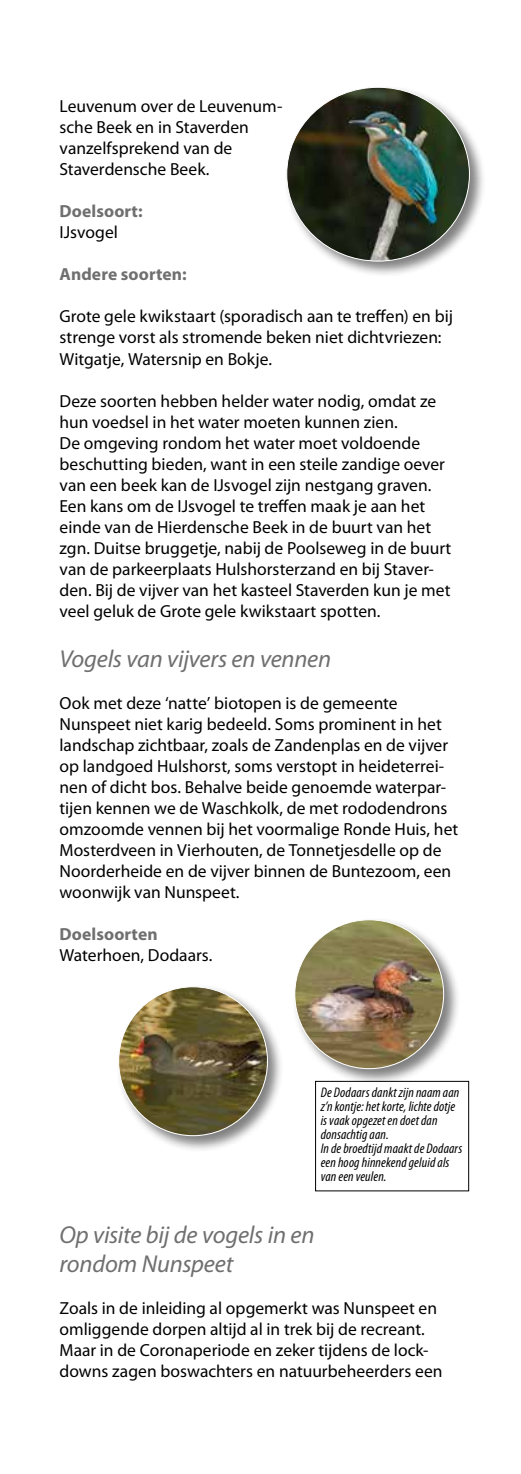
<style>
.page{position:relative;width:521px;height:1474px;background:#fff}
.page>*{position:absolute;margin:0;border:0;box-sizing:border-box;transform-origin:0 0}
.t1{font:italic 24.5px/29.4px "Myriad Pro";letter-spacing:-.01em;color:#706f6f}
.t2{font:17.5px/21px "Myriad Pro";color:#000}
.t3{font:700 17.5px "Myriad Pro";letter-spacing:.005em;color:#706f6f}
.t4{font:italic condensed 14px/14px "Myriad Pro";letter-spacing:.01em;color:#000}
</style>
<div class="page">
<div style="left:116px;top:983px;width:168px;height:169px;background:#000;opacity:.5"></div>
<img style="left:119px;top:986px;width:148px;height:149px;border-radius:74px">
<div style="left:292px;top:916px;width:169px;height:169px;background:#000;opacity:.5"></div>
<img style="left:295px;top:919px;width:149px;height:149px;border-radius:74px">
<div style="left:315px;top:1081px;width:154px;height:109px;background:#fff"></div>
<div style="left:315px;top:1081px;width:154px;height:110px;border:1px solid #000"></div>
<div style="left:284px;top:84px;width:202px;height:194px;background:#000;opacity:.5"></div>
<img style="left:287px;top:87px;width:182px;height:174px">
<p class="t2" style="left:60px;top:96px;width:224px">Leuvenum over de Leuvenum&shy;sche Beek en in Staverden vanzelfsprekend van de<br>Staverdensche Beek.</p>
<p class="t3" style="left:60px;top:200px;width:85px">Doelsoort:</p>
<p class="t2" style="left:60px;top:222px;width:60px">IJsvogel</p>
<p class="t3" style="left:60px;top:263px;width:129px">Andere soorten:</p>
<p class="t2" style="left:60px;top:306px;width:395px">Grote gele kwikstaart (sporadisch aan te treffen) en bij strenge vorst als stromende beken niet dichtvriezen:<br>Witgatje, Watersnip en Bokje.</p>
<p class="t2" style="left:60px;top:390px;width:393px">Deze soorten hebben helder water nodig, omdat ze hun voedsel in het water moeten kunnen zien.<br>De omgeving rondom het water moet voldoende beschutting bieden, want in een steile zandige oever van een beek kan de IJsvogel zijn nestgang graven.<br>Een kans om de IJsvogel te treffen maak je aan het einde van de Hierdensche Beek in de buurt van het zgn. Duitse bruggetje, nabij de Poolseweg in de buurt van de parkeerplaats Hulshorsterzand en bij Staver&shy;den. Bij de vijver van het kasteel Staverden kun je met veel geluk de Grote gele kwikstaart spotten.</p>
<h1 class="t1" style="left:60px;top:643px;width:273px">Vogels van vijvers en vennen</h1>
<p class="t2" style="left:60px;top:692px;width:400px">Ook met deze ‘natte’ biotopen is de gemeente Nunspeet niet karig bedeeld. Soms prominent in het landschap zichtbaar, zoals de Zandenplas en de vijver op landgoed Hulshorst, soms verstopt in heideterrei&shy;nen of dicht bos. Behalve beide genoemde waterpar&shy;tijen kennen we de Waschkolk, de met rododendrons omzoomde vennen bij het voormalige Ronde Huis, het Mosterdveen in Vierhouten, de Tonnetjesdelle op de Noorderheide en de vijver binnen de Buntezoom, een woonwijk van Nunspeet.</p>
<p class="t3" style="left:60px;top:922px;width:100px">Doelsoorten</p>
<p class="t2" style="left:60px;top:944px;width:155px">Waterhoen, Dodaars.</p>
<p class="t4" style="left:321px;top:1085px;width:143px">De Dodaars dankt zijn naam aan z’n kontje: het korte, lichte dotje is vaak opgezet en doet dan donsachtig aan.<br>In de broedtijd maakt de Dodaars een hoog hinnekend geluid als van een veulen.</p>
<h1 class="t1" style="left:60px;top:1219px;width:256px">Op visite bij de vogels in en rondom Nunspeet</h1>
<p class="t2" style="left:60px;top:1297px;width:384px">Zoals in de inleiding al opgemerkt was Nunspeet en omliggende dorpen altijd al in trek bij de recreant.<br>Maar in de Coronaperiode en zeker tijdens de lock&shy;downs zagen boswachters en natuurbeheerders een</p>
</div>
